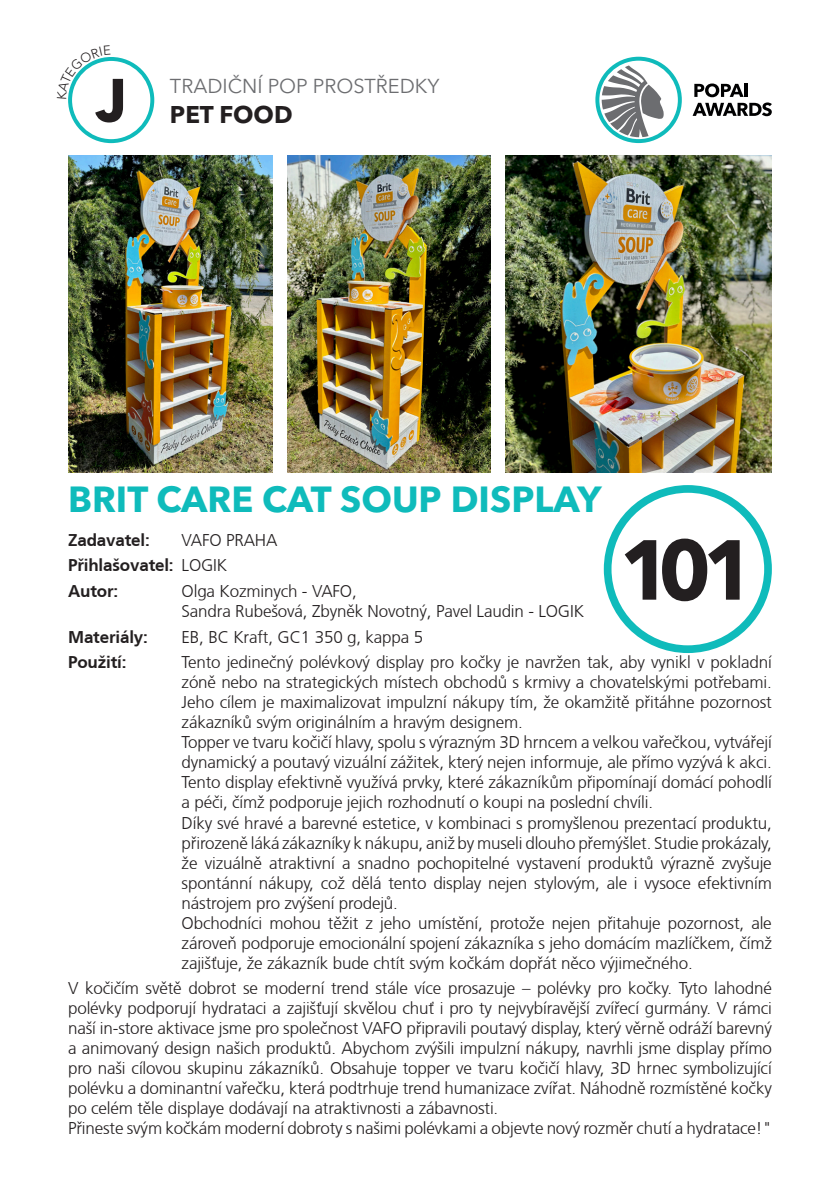
<style>
.page{position:relative;width:840px;height:1191px;background:#fff}
.page>*{position:absolute;margin:0;border:0;box-sizing:border-box;transform-origin:0 0}
.trojciferné_číslo{font:700 84px "Avenir Next LT Pro";color:#231f20}
.t1{font:700 60px "Avenir Next LT Pro";color:#231f20}
.Titulek{font:700 36px "Avenir Next LT Pro";color:#0fbbbb}
.t2{font:700 24px "Avenir Next LT Pro";color:#231f20}
.t3{font:20px "Avenir Next LT Pro";color:#6c6d70}
.Základní_text{font:300 17px/20px "Frutiger CE";letter-spacing:-.01em;color:#231f20;text-align:justify}
.Základní_text-2{font:700 17px "Frutiger CE";letter-spacing:-.01em;color:#231f20}
.s1{font-weight:300}
</style>
<div class="page">
<svg style="left:603px;top:485px;width:168px;height:168px"></svg>
<img style="left:68px;top:155px;width:204px;height:318px">
<img style="left:287px;top:155px;width:203px;height:318px">
<img style="left:505px;top:155px;width:266px;height:318px">
<svg style="left:692px;top:83px;width:79px;height:33px"></svg>
<svg style="left:595px;top:57px;width:86px;height:86px"></svg>
<svg style="left:68px;top:57px;width:86px;height:86px"></svg>
<p class="t1" style="left:95px;top:64px;width:33px">J</p>
<p class="t3" style="left:170px;top:75px;width:271px">TRADIČNÍ POP PROSTŘEDKY</p>
<p class="t2" style="left:170px;top:100px;width:124px">PET FOOD</p>
<p class="Titulek" style="left:68px;top:477px;width:534px">BRIT CARE CAT SOUP DISPLAY</p>
<p class="Základní_text-2" style="left:68px;top:529px;width:83px">Zadavatel:</p>
<p class="Základní_text" style="left:181px;top:529px;width:97px">VAFO PRAHA</p>
<p class="Základní_text-2" style="left:68px;top:555px;width:160px">Přihlašovatel: <span class="s1">LOGIK</span></p>
<p class="Základní_text-2" style="left:68px;top:581px;width:52px">Autor:</p>
<p class="Základní_text" style="left:181px;top:581px;width:404px">Olga Kozminych - VAFO,<br>Sandra Rubešová, Zbyněk Novotný, Pavel Laudin - LOGIK</p>
<p class="Základní_text-2" style="left:68px;top:626px;width:81px">Materiály:</p>
<p class="Základní_text" style="left:181px;top:626px;width:243px">EB, BC Kraft, GC1 350 g, kappa 5</p>
<p class="Základní_text-2" style="left:68px;top:652px;width:60px">Použití:</p>
<p class="Základní_text" style="left:181px;top:652px;width:591px">Tento jedinečný polévkový display pro kočky je navržen tak, aby vynikl v pokladní zóně nebo na strategických místech obchodů s krmivy a chovatelskými potřebami.<br>Jeho cílem je maximalizovat impulzní nákupy tím, že okamžitě přitáhne pozornost zákazníků svým originálním a hravým designem.</p>
<p class="Základní_text" style="left:181px;top:732px;width:591px">Topper ve tvaru kočičí hlavy, spolu s výrazným 3D hrncem a velkou vařečkou, vytvářejí dynamický a poutavý vizuální zážitek, který nejen informuje, ale přímo vyzývá k akci.<br>Tento display efektivně využívá prvky, které zákazníkům připomínají domácí pohodlí a péči, čímž podporuje jejich rozhodnutí o koupi na poslední chvíli.</p>
<p class="Základní_text" style="left:181px;top:812px;width:591px">Díky své hravé a barevné estetice, v kombinaci s promyšlenou prezentací produktu, přirozeně láká zákazníky k nákupu, aniž by museli dlouho přemýšlet. Studie prokázaly, že vizuálně atraktivní a snadno pochopitelné vystavení produktů výrazně zvyšuje spontánní nákupy, což dělá tento display nejen stylovým, ale i vysoce efektivním nástrojem pro zvýšení prodejů.</p>
<p class="Základní_text" style="left:181px;top:912px;width:591px">Obchodníci mohou těžit z jeho umístění, protože nejen přitahuje pozornost, ale zároveň podporuje emocionální spojení zákazníka s jeho domácím mazlíčkem, čímž zajišťuje, že zákazník bude chtít svým kočkám dopřát něco výjimečného.</p>
<p class="Základní_text" style="left:68px;top:978px;width:705px">V kočičím světě dobrot se moderní trend stále více prosazuje – polévky pro kočky. Tyto lahodné polévky podporují hydrataci a zajišťují skvělou chuť i pro ty nejvybíravější zvířecí gurmány. V rámci naší in-store aktivace jsme pro společnost VAFO připravili poutavý display, který věrně odráží barevný a animovaný design našich produktů. Abychom zvýšili impulzní nákupy, navrhli jsme display přímo pro naši cílovou skupinu zákazníků. Obsahuje topper ve tvaru kočičí hlavy, 3D hrnec symbolizující polévku a dominantní vařečku, která podtrhuje trend humanizace zvířat. Náhodně rozmístěné kočky po celém těle displaye dodávají na atraktivnosti a zábavnosti.</p>
<p class="Základní_text" style="left:68px;top:1118px;width:704px">Přineste svým kočkám moderní dobroty s našimi polévkami a objevte nový rozměr chutí a hydratace!"</p>
<p class="trojciferné_číslo" style="left:619px;top:519px;width:137px">101</p>
</div>
